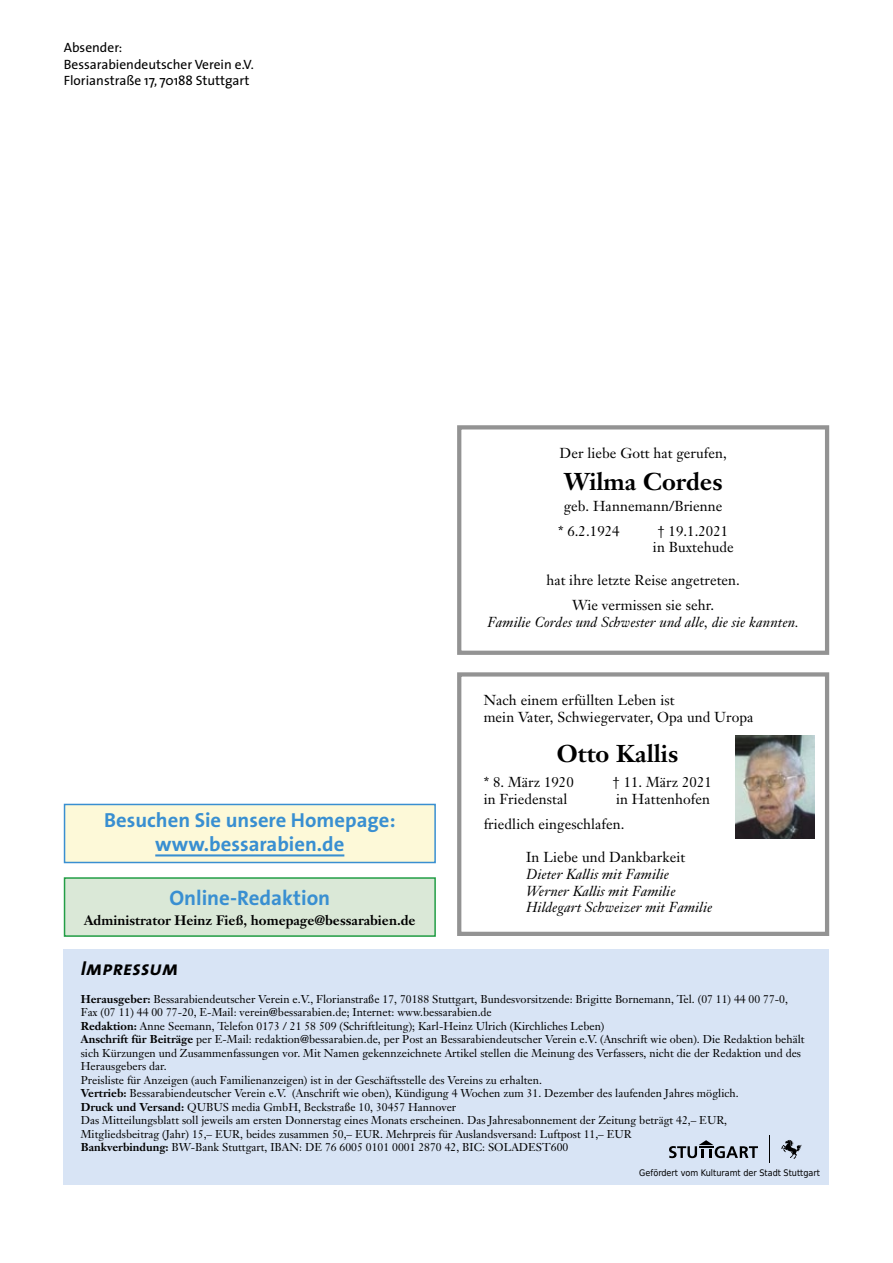
<style>
.page{position:relative;width:893px;height:1263px;background:#fff}
.page>*{position:absolute;margin:0;border:0;box-sizing:border-box;transform-origin:0 0}
.t1{font:700 24px "Janson Text";color:#000}
.t2{font:700 21px "The Sans B7";color:#398fd1}
.t3{font:700 20.4px/24.3px "The Sans B7";color:#398fd1;text-align:center}
.t4{font:italic 20.25px "The Sans Bold Caps";letter-spacing:.005em;color:#000}
.t5{font:14.25px/16.5px "Janson Text";letter-spacing:.005em;color:#000}
.t6{font:italic 14.25px/16.5px "Janson Text";letter-spacing:.005em;color:#000}
.t7{font:13.5px/16.5px "The Sans";color:#000}
.t8{font:700 13.5px "Janson Text";color:#000}
.t9{font:11.25px/13.5px "Janson Text";color:#000}
.t10{font:9px "DejaVu Sans Condensed";color:#000}
.s1{font-weight:700}
</style>
<div class="page">
<div style="left:64px;top:949px;width:765px;height:235px;background:#d8e4f5"></div>
<svg style="left:669px;top:1140px;width:89px;height:18px"></svg>
<svg style="left:781px;top:1139px;width:21px;height:20px"></svg>
<svg style="left:769px;top:1135px;width:1px;height:28px"></svg>
<div style="left:65px;top:878px;width:370px;height:58px;background:#dae8d7"></div>
<div style="left:64px;top:877px;width:372px;height:60px;border:2px solid #239e46"></div>
<div style="left:65px;top:804px;width:370px;height:58px;background:#fdf9d8"></div>
<hr style="left:155px;top:854px;width:189px;height:2px;background:#398fd1">
<div style="left:64px;top:804px;width:372px;height:59px;border:2px solid #398fd1"></div>
<div style="left:457px;top:672px;width:372px;height:264px;border:4px solid #939393"></div>
<img style="left:735px;top:736px;width:79px;height:102px">
<div style="left:457px;top:425px;width:372px;height:230px;border:4px solid #939393"></div>
<p class="t7" style="left:64px;top:39px;width:192px">Absender:<br>Bessarabiendeutscher Verein e.V.<br>Florianstraße 17, 70188 Stuttgart</p>
<h3 class="t3" style="left:104px;top:809px;width:293px">Besuchen Sie unsere Homepage: www.bessarabien.de</h3>
<h2 class="t2" style="left:169px;top:886px;width:162px">Online-Redaktion</h2>
<p class="t8" style="left:84px;top:912px;width:333px">Administrator Heinz Fieß, homepage@bessarabien.de</p>
<p class="t5" style="left:559px;top:445px;width:169px">Der liebe Gott hat gerufen,</p>
<h1 class="t1" style="left:564px;top:466px;width:160px">Wilma Cordes</h1>
<p class="t5" style="left:558px;top:493px;width:166px;line-height:25px;text-indent:6px">geb. Hannemann/Brienne * 6.2.1924</p>
<p class="t5" style="left:653px;top:522px;width:82px;text-align:center">† 19.1.2021 in Buxtehude</p>
<p class="t5" style="left:546px;top:568px;width:195px;line-height:25px;text-align:center">hat ihre letzte Reise angetreten.<br>Wie vermissen sie sehr.</p>
<p class="t6" style="left:487px;top:614px;width:313px">Familie Cordes und Schwester und alle, die sie kannten.</p>
<p class="t5" style="left:484px;top:692px;width:271px">Nach einem erfüllten Leben ist<br>mein Vater, Schwiegervater, Opa und Uropa</p>
<h1 class="t1" style="left:557px;top:739px;width:123px">Otto Kallis</h1>
<p class="t5" style="left:484px;top:774px;width:92px">* 8. März 1920</p>
<p class="t5" style="left:612px;top:774px;width:101px">† 11. März 2021</p>
<p class="t5" style="left:484px;top:791px;width:85px">in Friedenstal</p>
<p class="t5" style="left:484px;top:786px;width:228px;line-height:25.5px;text-indent:132px">in Hattenhofen friedlich eingeschlafen.</p>
<p class="t5" style="left:526px;top:849px;width:160px">In Liebe und Dankbarkeit</p>
<p class="t6" style="left:526px;top:866px;width:188px">Dieter Kallis mit Familie<br>Werner Kallis mit Familie<br>Hildegart Schweizer mit Familie</p>
<h3 class="t4" style="left:81px;top:951px;width:99px">Impressum</h3>
<p class="t9" style="left:81px;top:992px;width:725px"><span class="s1">Herausgeber:</span> Bessarabiendeutscher Verein e.V., Florianstraße 17, 70188 Stuttgart, Bundesvorsitzende: Brigitte Bornemann, Tel. (07 11) 44 00 77-0, Fax (07 11) 44 00 77-20, E-Mail: verein@bessarabien.de; Internet: www.bessarabien.de<br><span class="s1">Redaktion:</span> Anne Seemann, Telefon 0173 / 21 58 509 (Schriftleitung); Karl-Heinz Ulrich (Kirchliches Leben)<br><span class="s1">Anschrift für Beiträge</span> per E-Mail: redaktion@bessarabien.de, per Post an Bessarabiendeutscher Verein e.V. (Anschrift wie oben). Die Redaktion behält sich Kürzungen und Zusammenfassungen vor. Mit Namen gekennzeichnete Artikel stellen die Meinung des Verfassers, nicht die der Redaktion und des Herausgebers dar.<br>Preisliste für Anzeigen (auch Familienanzeigen) ist in der Geschäftsstelle des Vereins zu erhalten.<br><span class="s1">Vertrieb:</span> Bessarabiendeutscher Verein e.V. (Anschrift wie oben), Kündigung 4 Wochen zum 31. Dezember des laufenden Jahres möglich.<br><span class="s1">Druck und Versand:</span> QUBUS media GmbH, Beckstraße 10, 30457 Hannover<br>Das Mitteilungsblatt soll jeweils am ersten Donnerstag eines Monats erscheinen. Das Jahresabonnement der Zeitung beträgt 42,– EUR, Mitgliedsbeitrag (Jahr) 15,– EUR, beides zusammen 50,– EUR. Mehrpreis für Auslandsversand: Luftpost 11,– EUR<br><span class="s1">Bankverbindung:</span> BW-Bank Stuttgart, IBAN: DE 76 6005 0101 0001 2870 42, BIC: SOLADEST600</p>
<p class="t10" style="left:639px;top:1165px;width:182px">Gefördert vom Kulturamt der Stadt Stuttgart</p>
</div>
